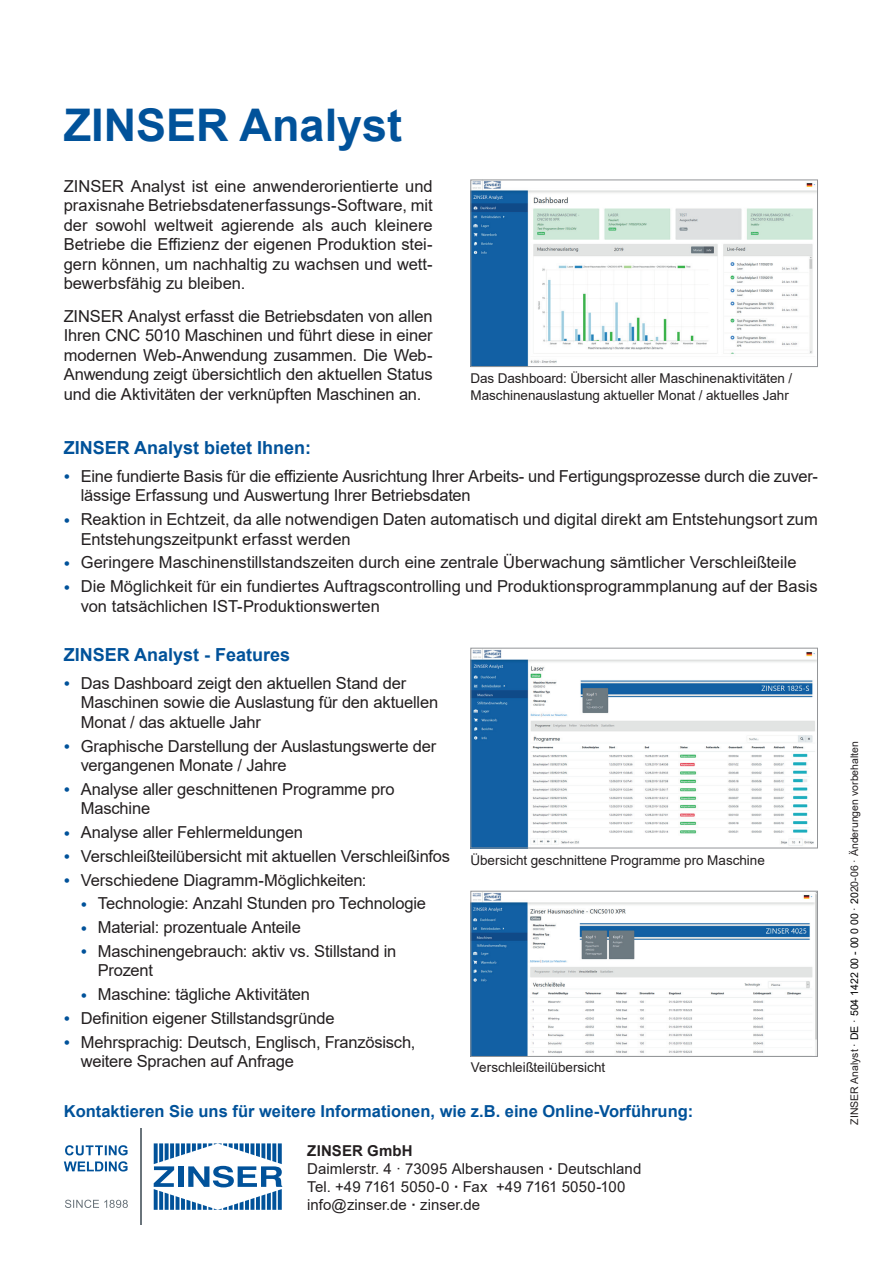
<style>
.page{position:relative;width:893px;height:1263px;background:#fff}
.page>*{position:absolute;margin:0;border:0;box-sizing:border-box;transform-origin:0 0}
.t1{font:700 45px "Arial";color:#01529a}
.t2{font:700 18px "Arial";color:#01529a}
.t3{font:16.5px/19.5px "Arial";letter-spacing:-.01em;color:#231f20}
.t4{font:700 16.5px "Arial";color:#01529a}
.t5{font:15px/18px "Arial";color:#231f20}
.t6{font:13.5px/16.5px "Arial";letter-spacing:-.005em;color:#231f20}
.t7{font:10.5px "Arial";color:#231f20}
.s1{font-size:18px;color:#01529a}
.s2{font-weight:700}
.s3{color:#000}
</style>
<div class="page">
<img style="left:472px;top:182px;width:344px;height:183px">
<div style="left:470px;top:180px;width:348px;height:187px;border:1px solid #939598"></div>
<img style="left:472px;top:650px;width:344px;height:196px">
<div style="left:470px;top:648px;width:348px;height:200px;border:1px solid #939598"></div>
<img style="left:472px;top:893px;width:344px;height:162px">
<div style="left:470px;top:891px;width:348px;height:166px;border:1px solid #939598"></div>
<svg style="left:65px;top:1200px;width:63px;height:8px"></svg>
<svg style="left:64px;top:1161px;width:64px;height:10px"></svg>
<svg style="left:65px;top:1145px;width:63px;height:10px"></svg>
<svg style="left:154px;top:1143px;width:128px;height:67px"></svg>
<hr style="left:140px;top:1128px;width:2px;height:97px;background:#6a747b">
<h1 class="t1" style="left:64px;top:93px;width:340px">ZINSER Analyst</h1>
<p class="t3" style="left:64px;top:176px;width:370px;text-align:justify">ZINSER Analyst ist eine anwenderorientierte und praxisnahe Betriebsdatenerfassungs-Software, mit der sowohl weltweit agierende als auch kleinere Betriebe die Effizienz der eigenen Produktion stei&shy;gern können, um nachhaltig zu wachsen und wett&shy;bewerbsfähig zu bleiben.</p>
<p class="t3" style="left:64px;top:306px;width:370px;text-align:justify">ZINSER Analyst erfasst die Betriebsdaten von allen Ihren CNC 5010 Maschinen und führt diese in einer modernen Web-Anwendung zusammen. Die Web-Anwendung zeigt übersichtlich den aktuellen Status und die Aktivitäten der verknüpften Maschinen an.</p>
<p class="t2" style="left:64px;top:435px;width:249px">ZINSER Analyst bietet Ihnen:</p>
<p class="t3" style="left:81px;top:466px;width:739px;text-indent:-17px"><span class="s1">•</span> Eine fundierte Basis für die effiziente Ausrichtung Ihrer Arbeits- und Fertigungsprozesse durch die zuver&shy;lässige Erfassung und Auswertung Ihrer Betriebsdaten</p>
<p class="t3" style="left:81px;top:509px;width:738px;text-indent:-17px"><span class="s1">•</span> Reaktion in Echtzeit, da alle notwendigen Daten automatisch und digital direkt am Entstehungsort zum<br>Entstehungszeitpunkt erfasst werden</p>
<p class="t3" style="left:64px;top:553px;width:734px"><span class="s1">•</span> Geringere Maschinenstillstandszeiten durch eine zentrale Überwachung sämtlicher Verschleißteile</p>
<p class="t3" style="left:81px;top:576px;width:738px;text-indent:-17px"><span class="s1">•</span> Die Möglichkeit für ein fundiertes Auftragscontrolling und Produktionsprogrammplanung auf der Basis von tatsächlichen IST-Produktionswerten</p>
<p class="t2" style="left:64px;top:642px;width:228px">ZINSER Analyst - Features</p>
<p class="t3" style="left:81px;top:673px;width:359px;text-indent:-17px"><span class="s1">•</span> Das Dashboard zeigt den aktuellen Stand der<br>Maschinen sowie die Auslastung für den aktuellen<br>Monat / das aktuelle Jahr</p>
<p class="t3" style="left:81px;top:736px;width:357px;text-indent:-17px"><span class="s1">•</span> Graphische Darstellung der Auslastungswerte der vergangenen Monate / Jahre</p>
<p class="t3" style="left:81px;top:779px;width:315px;text-indent:-17px"><span class="s1">•</span> Analyse aller geschnittenen Programme pro<br>Maschine</p>
<p class="t3" style="left:64px;top:822px;width:241px"><span class="s1">•</span> Analyse aller Fehlermeldungen</p>
<p class="t3" style="left:64px;top:846px;width:388px"><span class="s1">•</span> Verschleißteilübersicht mit aktuellen Verschleißinfos</p>
<p class="t3" style="left:64px;top:870px;width:304px"><span class="s1">•</span> Verschiedene Diagramm-Möglichkeiten:</p>
<p class="t3" style="left:81px;top:894px;width:347px"><span class="s1">•</span> Technologie: Anzahl Stunden pro Technologie</p>
<p class="t3" style="left:81px;top:917px;width:222px"><span class="s1">•</span> Material: prozentuale Anteile</p>
<p class="t3" style="left:98px;top:941px;width:300px;text-indent:-17px"><span class="s1">•</span> Maschinengebrauch: aktiv vs. Stillstand in<br>Prozent</p>
<p class="t3" style="left:81px;top:984px;width:231px"><span class="s1">•</span> Maschine: tägliche Aktivitäten</p>
<p class="t3" style="left:64px;top:1008px;width:272px"><span class="s1">•</span> Definition eigener Stillstandsgründe</p>
<p class="t3" style="left:81px;top:1032px;width:336px;text-indent:-17px"><span class="s1">•</span> Mehrsprachig: Deutsch, Englisch, Französisch, weitere Sprachen auf Anfrage</p>
<p class="t4" style="left:64px;top:1099px;width:631px">Kontaktieren Sie uns für weitere Informationen, wie z.B. eine Online-Vorführung:</p>
<p class="t6" style="left:470px;top:370px;width:323px">Das Dashboard: Übersicht aller Maschinenaktivitäten /<br>Maschinenauslastung aktueller Monat / aktuelles Jahr</p>
<p class="t6" style="left:470px;top:852px;width:296px">Übersicht geschnittene Programme pro Maschine</p>
<p class="t6" style="left:471px;top:1059px;width:136px">Verschleißteilübersicht</p>
<p class="t5" style="left:307px;top:1141px;width:336px"><span class="s2">ZINSER GmbH<br></span>Daimlerstr. 4 · 73095 Albershausen <span class="s2">·</span> Deutschland Tel. +49 7161 5050-0 <span class="s2">·</span> Fax +49 7161 5050-100 info@zinser.de <span class="s2">·</span> zinser.de</p>
<p class="t7" style="left:847px;top:1125px;width:385px;rotate:-90deg">ZINSER Analyst <span class="s3">· DE · 504 1422 00 - 00 0 00 · 20</span>20-06 · Änderungen vorbehalten</p>
</div>
